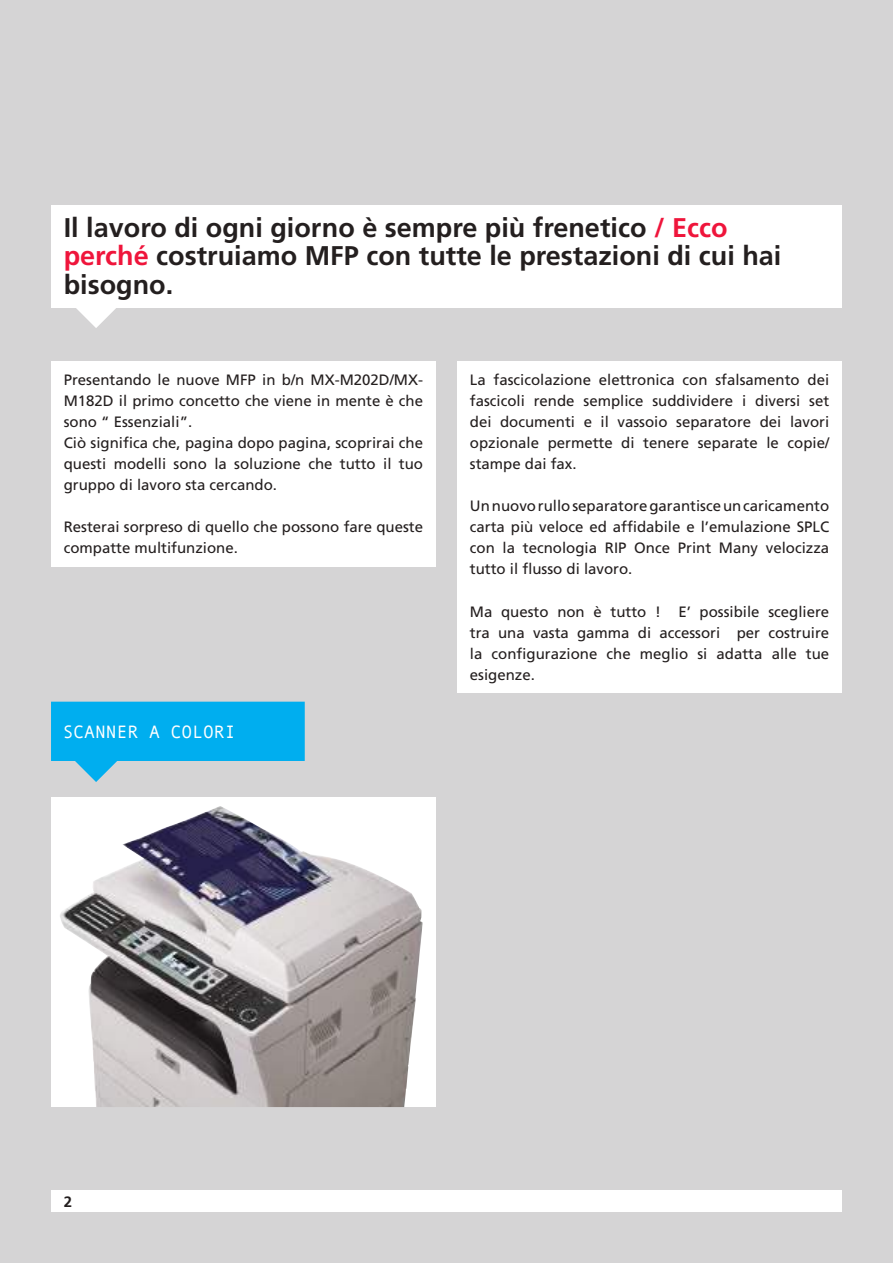
<style>
.page{position:relative;width:893px;height:1263px;background:#d5d4d5}
.page>*{position:absolute;margin:0;border:0;box-sizing:border-box;transform-origin:0 0}
.t1{font:700 27px/28.5px "Frutiger";color:#241f1f}
.t2{font:18px "Andale Mono";color:#fff}
.t3{font:15px/21px "Frutiger";color:#241f1f;text-align:justify}
.t4{font:700 15px "Frutiger";color:#241f1f}
.s1{color:#ef153b}
</style>
<div class="page">
<div style="left:51px;top:1191px;width:791px;height:21px;background:#fff"></div>
<div style="left:51px;top:205px;width:791px;height:102px;background:#fff"></div>
<svg style="left:71px;top:307px;width:51px;height:21px"></svg>
<div style="left:51px;top:361px;width:385px;height:206px;background:#fff"></div>
<div style="left:51px;top:797px;width:385px;height:310px;background:#fff"></div>
<img style="left:60px;top:806px;width:363px;height:301px">
<div style="left:457px;top:361px;width:385px;height:332px;background:#fff"></div>
<svg style="left:51px;top:702px;width:254px;height:80px"></svg>
<h1 class="t1" style="left:64px;top:213px;width:719px">Il lavoro di ogni giorno è sempre più frenetico <span class="s1">/ Ecco perché</span> costruiamo MFP con tutte le prestazioni di cui hai bisogno.</h1>
<p class="t3" style="left:64px;top:370px;width:361px;text-align:left">Presentando le nuove MFP in b/n MX-M202D/MX-M182D il primo concetto che viene in mente è che sono “ Essenziali”.<br>Ciò significa che, pagina dopo pagina, scoprirai che questi modelli sono la soluzione che tutto il tuo gruppo di lavoro sta cercando.</p>
<p class="t3" style="left:64px;top:517px;width:361px">Resterai sorpreso di quello che possono fare queste compatte multifunzione.</p>
<p class="t2" style="left:63px;top:720px;width:174px">SCANNER A COLORI</p>
<p class="t3" style="left:470px;top:370px;width:361px">La fascicolazione elettronica con sfalsamento dei fascicoli rende semplice suddividere i diversi set dei documenti e il vassoio separatore dei lavori opzionale permette di tenere separate le copie/ stampe dai fax.</p>
<p class="t3" style="left:470px;top:496px;width:361px">Un nuovo rullo separatore garantisce un caricamento carta più veloce ed affidabile e l’emulazione SPLC con la tecnologia RIP Once Print Many velocizza tutto il flusso di lavoro.</p>
<p class="t3" style="left:470px;top:601px;width:361px">Ma questo non è tutto ! E’ possibile scegliere tra una vasta gamma di accessori per costruire la configurazione che meglio si adatta alle tue esigenze.</p>
<p class="t4" style="left:64px;top:1193px;width:10px">2</p>
</div>
